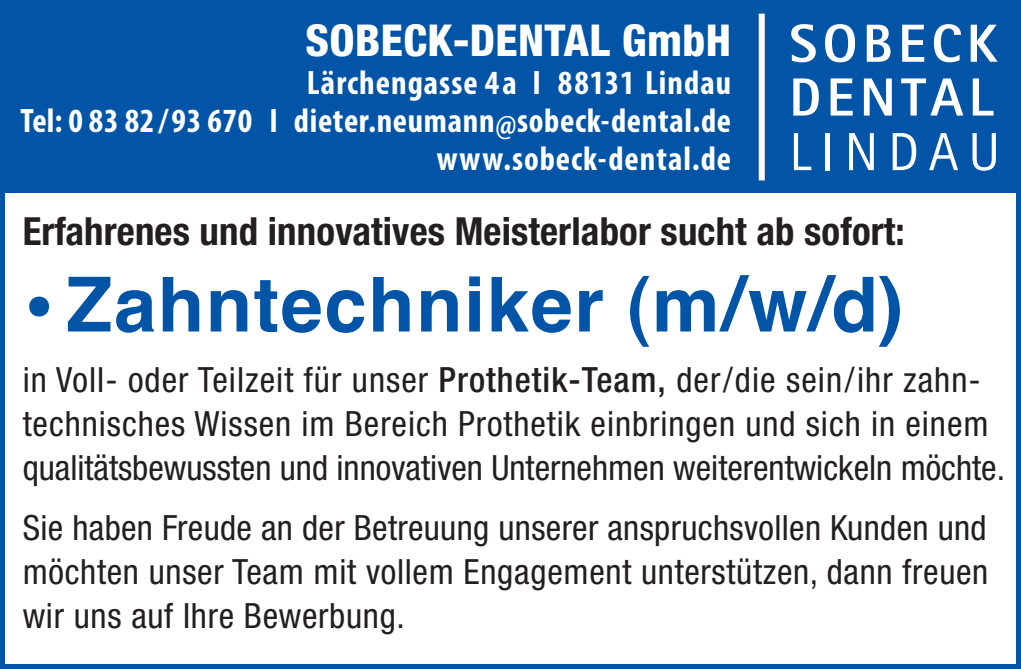
<style>
.page{position:relative;width:1021px;height:669px;background:#fff}
.page>*{position:absolute;margin:0;border:0;box-sizing:border-box;transform-origin:0 0}
.t1{font:700 76px "Helvetica";letter-spacing:.02em;color:#0154a6}
.t2{font:800 condensed 44px "Helvetica Neue";letter-spacing:.01em;color:#fff}
.t3{font:700 condensed 38.8px "Helvetica Neue";letter-spacing:.005em;color:#231f20}
.t4{font:condensed 34.8px/44px "Helvetica Neue";letter-spacing:.02em;color:#231f20}
.t5{font:700 condensed 34px "Myriad Pro";letter-spacing:.02em;color:#fff}
.s1{font-size:92px}
.s2{font-weight:500}
</style>
<div class="page">
<div style="left:0;top:0;width:1020px;height:193px;background:#0154a6"></div>
<svg style="left:791px;top:24px;width:24px;height:38px"></svg>
<svg style="left:825px;top:24px;width:30px;height:38px"></svg>
<svg style="left:866px;top:25px;width:24px;height:37px"></svg>
<svg style="left:902px;top:25px;width:22px;height:37px"></svg>
<svg style="left:970px;top:25px;width:27px;height:37px"></svg>
<svg style="left:793px;top:78px;width:25px;height:38px"></svg>
<svg style="left:830px;top:78px;width:22px;height:38px"></svg>
<svg style="left:863px;top:78px;width:28px;height:38px"></svg>
<svg style="left:972px;top:78px;width:21px;height:38px"></svg>
<svg style="left:933px;top:24px;width:28px;height:38px"></svg>
<svg style="left:901px;top:78px;width:62px;height:38px"></svg>
<svg style="left:793px;top:133px;width:18px;height:37px"></svg>
<div style="left:825px;top:133px;width:5px;height:37px;background:#fff"></div>
<svg style="left:849px;top:133px;width:24px;height:37px"></svg>
<svg style="left:892px;top:133px;width:24px;height:37px"></svg>
<svg style="left:929px;top:133px;width:29px;height:37px"></svg>
<svg style="left:972px;top:133px;width:23px;height:38px"></svg>
<div style="left:758px;top:14px;width:6px;height:166px;background:#fff"></div>
<div style="left:0;top:0;width:1020px;height:669px;border:5px solid #0154a6"></div>
<p class="t2" style="left:305px;top:13px;width:427px">SOBECK-DENTAL GmbH</p>
<p class="t5" style="left:307px;top:62px;width:426px">Lärchengasse 4a I 88131 Lindau</p>
<p class="t5" style="left:21px;top:100px;width:712px">Tel: 0 83 82 / 93 670 I dieter.neumann@sobeck-dental.de</p>
<p class="t5" style="left:437px;top:138px;width:296px">www.sobeck-dental.de</p>
<p class="t3" style="left:23px;top:207px;width:883px">Erfahrenes und innovatives Meisterlabor sucht ab sofort:</p>
<p class="t1" style="left:23px;top:243px;width:882px"><span class="s1">•</span>Zahntechniker (m/w/d)</p>
<p class="t4" style="left:23px;top:357px;width:983px">in Voll- oder Teilzeit für unser <span class="s2">Prothetik-Team,</span> der/die sein/ihr zahn&shy;technisches Wissen im Bereich Prothetik einbringen und sich in einem qualitätsbewussten und innovativen Unternehmen weiterentwickeln möchte.</p>
<p class="t4" style="left:23px;top:505px;width:967px;text-align:justify">Sie haben Freude an der Betreuung unserer anspruchsvollen Kunden und möchten unser Team mit vollem Engagement unterstützen, dann freuen wir uns auf Ihre Bewerbung.</p>
</div>
